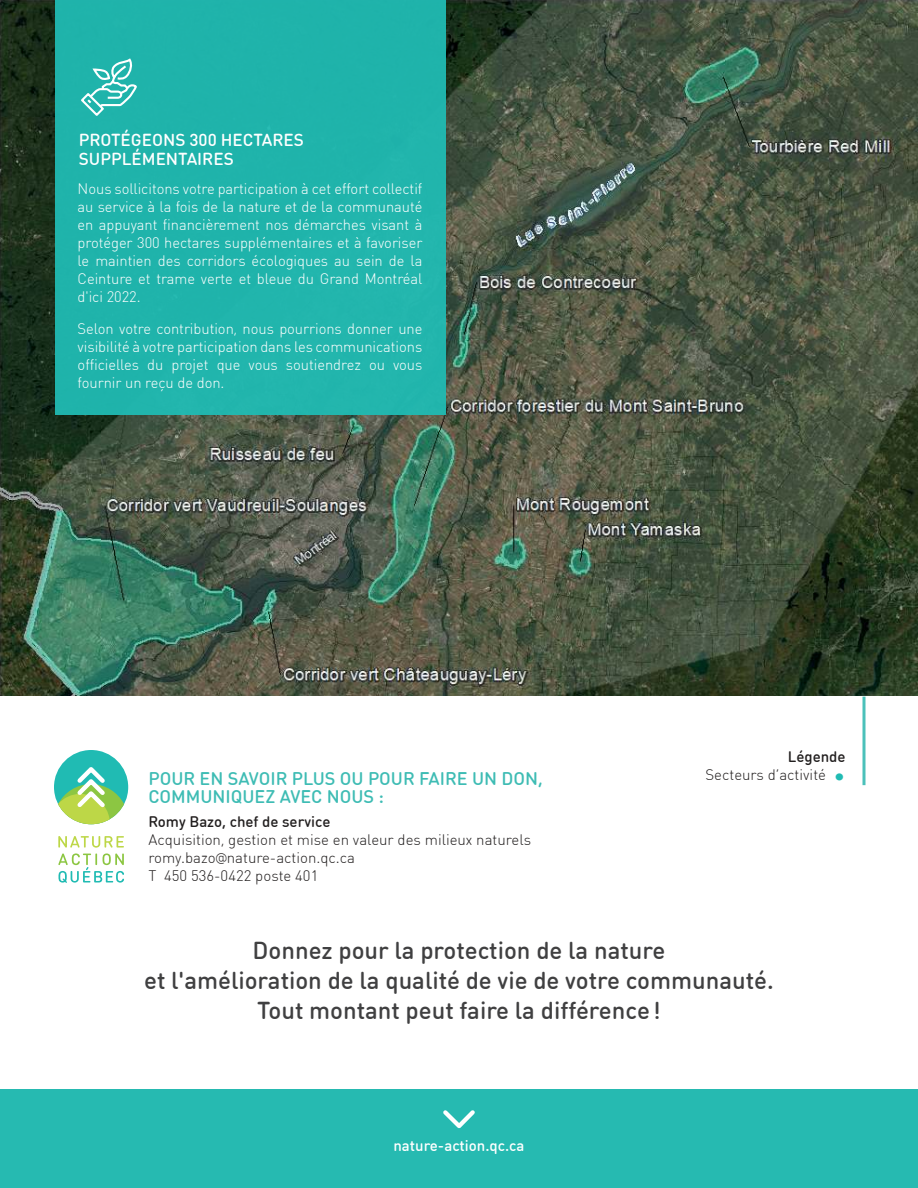
<style>
.page{position:relative;width:918px;height:1188px;background:#fff}
.page>*{position:absolute;margin:0;border:0;box-sizing:border-box;transform-origin:0 0}
.t1{font:500 24px/30px "DIN Round OT";color:#404041;text-align:center}
.t2{font:500 18px/18px "DIN Round OT";color:#3ebcb4}
.t3{font:500 17.1px/19.5px "DIN Round OT";color:#fff}
.t4{font:300 15px/18px "DIN Round OT";letter-spacing:-.005em;color:#fff;text-align:justify}
.t5{font:300 15px/18px "DIN Round OT";color:#221f1f}
.t6{font:500 15px "DIN Round OT";color:#221f1f}
.t7{font:500 15px "DIN Round OT";color:#fff}
</style>
<div class="page">
<img style="left:0;top:0;width:918px;height:696px">
<div style="left:0;top:1090px;width:918px;height:98px;background:#26bab1"></div>
<svg style="left:443px;top:1110px;width:32px;height:19px"></svg>
<div style="left:54px;top:750px;width:74px;height:74px;background:#20bbb3;border-radius:50%"></div>
<svg style="left:58px;top:784px;width:66px;height:40px"></svg>
<svg style="left:58px;top:763px;width:52px;height:61px"></svg>
<svg style="left:58px;top:836px;width:66px;height:47px"></svg>
<hr style="left:863px;top:697px;width:3px;height:88px;background:#4bc1ba">
<div style="left:55px;top:0;width:391px;height:415px;background:#1fb4ab"></div>
<svg style="left:81px;top:58px;width:56px;height:58px"></svg>
<p class="t3" style="left:79px;top:129px;width:227px">PROTÉGEONS 300 HECTARES<br>SUPPLÉMENTAIRES</p>
<p class="t4" style="left:78px;top:181px;width:346px">Nous sollicitons votre participation à cet effort collectif au service à la fois de la nature et de la communauté en appuyant financièrement nos démarches visant à protéger 300 hectares supplémentaires et à favoriser le maintien des corridors écologiques au sein de la Ceinture et trame verte et bleue du Grand Montréal d'ici 2022.</p>
<p class="t4" style="left:78px;top:321px;width:346px">Selon votre contribution, nous pourrions donner une visibilité à votre participation dans les communications officielles du projet que vous soutiendrez ou vous fournir un reçu de don.</p>
<p class="t2" style="left:148px;top:769px;width:396px">POUR EN SAVOIR PLUS OU POUR FAIRE UN DON,<br>COMMUNIQUEZ AVEC NOUS :</p>
<p class="t6" style="left:148px;top:812px;width:184px">Romy Bazo, chef de service</p>
<p class="t5" style="left:148px;top:833px;width:384px">Acquisition, gestion et mise en valeur des milieux naturels romy.bazo@nature-action.qc.ca<br>T 450 536-0422 poste 401</p>
<p class="t6" style="left:788px;top:748px;width:59px">Légende</p>
<p class="t5" style="left:706px;top:767px;width:122px">Secteurs d’activité</p>
<h1 class="t1" style="left:144px;top:935px;width:631px">Donnez pour la protection de la nature<br>et l'amélioration de la qualité de vie de votre communauté.<br>Tout montant peut faire la différence !</h1>
<p class="t7" style="left:393px;top:1136px;width:133px">nature-action.qc.ca</p>
</div>
